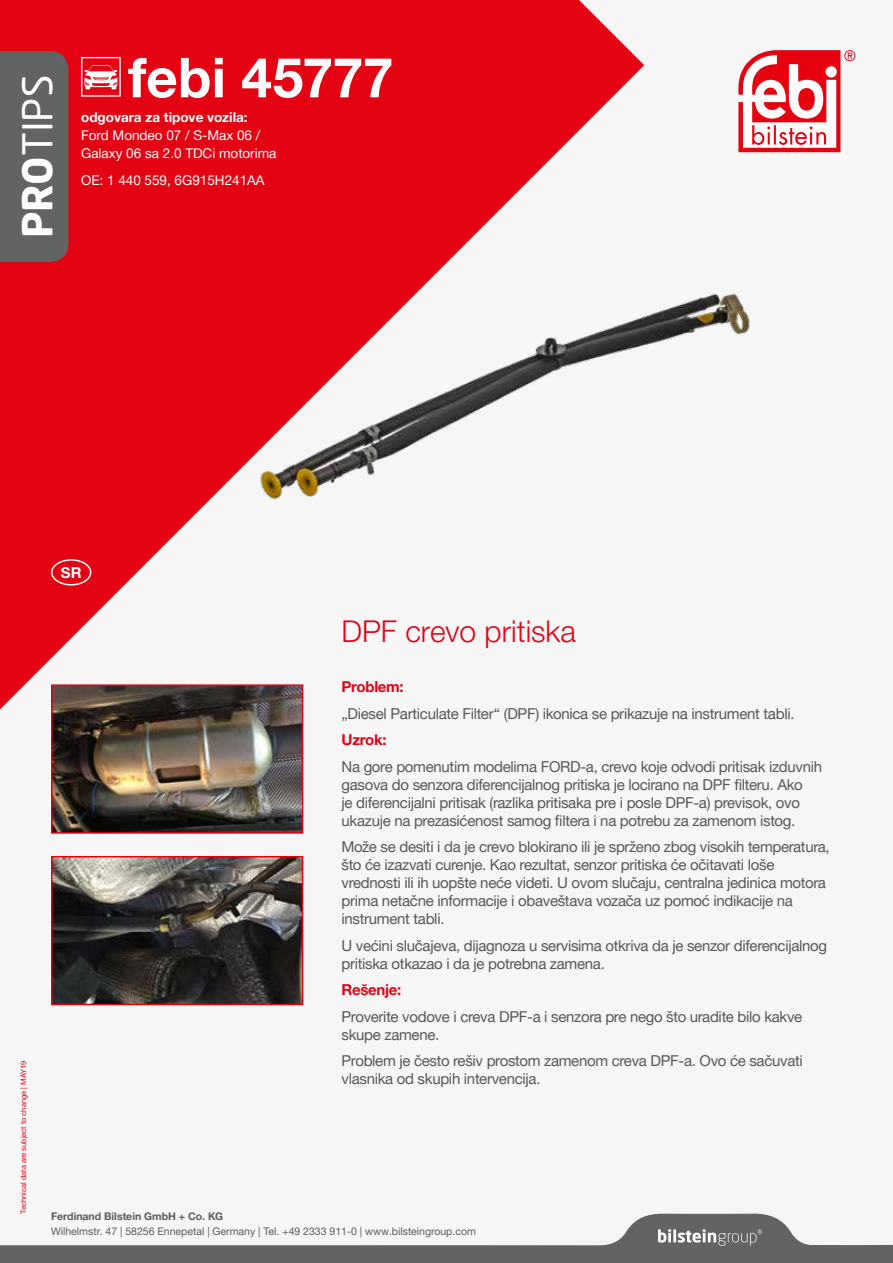
<style>
.page{position:relative;width:893px;height:1263px;background:#f6f6f6}
.page>*{position:absolute;margin:0;border:0;box-sizing:border-box;transform-origin:0 0}
.t1{font:700 55.2px "Helvetica Neue World 75";letter-spacing:-.01em;color:#fff}
.t2{font:40.65px "Neo Sans Pro";color:#fff}
.t3{font:30px "Helvetica Neue World 45 Lt";color:#e30313}
.t4{font:15px/18px "Helvetica Neue World 55 Roman";letter-spacing:-.02em;color:#575756}
.t5{font:700 15px "Helvetica Neue World 75";letter-spacing:-.02em;color:#e30313}
.t6{font:700 15px "Helvetica Neue World 75";color:#fff}
.t7{font:13.5px/18px "Helvetica Neue World 55 Roman";color:#fff}
.t8{font:700 13.5px "Helvetica Neue World 75";color:#fff}
.t9{font:10.5px "Helvetica Neue World 55 Roman";color:#5e5a58}
.t10{font:700 10.5px "Helvetica Neue World 75";color:#5e5a58}
.t11{font:7.5px "Helvetica Neue World 55 Roman";color:#e30313}
.s1{font-weight:700}
</style>
<div class="page">
<svg style="left:0;top:0;width:644px;height:748px;fill:#e30313"></svg>
<div style="left:0;top:51px;width:69px;height:211px;background:#626463"></div>
<svg style="left:738px;top:50px;width:117px;height:102px"></svg>
<svg style="left:0;top:1213px;width:893px;height:50px"></svg>
<div style="left:51px;top:559px;width:40px;height:26px;border:2px solid #fff;border-radius:50%"></div>
<svg style="left:81px;top:57px;width:40px;height:40px"></svg>
<img style="left:254px;top:284px;width:496px;height:224px">
<img style="left:53px;top:686px;width:248px;height:146px">
<div style="left:51px;top:684px;width:252px;height:150px;border:1px solid #e7000e"></div>
<img style="left:53px;top:858px;width:248px;height:145px">
<div style="left:51px;top:856px;width:252px;height:149px;border:1px solid #e7000e"></div>
<h2 class="t2" style="left:13px;top:238px;width:165px;rotate:-90deg"><span class="s1">PRO</span>TIPS</h2>
<h1 class="t1" style="left:128px;top:46px;width:267px">febi 45777</h1>
<p class="t8" style="left:81px;top:110px;width:168px">odgovara za tipove vozila:</p>
<p class="t7" style="left:81px;top:127px;width:197px">Ford Mondeo 07 / S-Max 06 /<br>Galaxy 06 sa 2.0 TDCi motorima</p>
<p class="t7" style="left:81px;top:171px;width:185px">OE: 1 440 559, 6G915H241AA</p>
<p class="t6" style="left:61px;top:564px;width:22px">SR</p>
<p class="t11" style="left:19px;top:1213px;width:154px;rotate:-90deg">Technical data are subject to change | MAY19</p>
<h3 class="t3" style="left:341px;top:614px;width:236px">DPF crevo pritiska</h3>
<p class="t5" style="left:341px;top:678px;width:64px">Problem:</p>
<p class="t4" style="left:341px;top:704px;width:455px">„Diesel Particulate Filter“ (DPF) ikonica se prikazuje na instrument tabli.</p>
<p class="t5" style="left:341px;top:731px;width:47px">Uzrok:</p>
<p class="t4" style="left:341px;top:757px;width:482px">Na gore pomenutim modelima FORD-a, crevo koje odvodi pritisak izduvnih gasova do senzora diferencijalnog pritiska je locirano na DPF filteru. Ako<br>je diferencijalni pritisak (razlika pritisaka pre i posle DPF-a) previsok, ovo ukazuje na prezasićenost samog filtera i na potrebu za zamenom istog.</p>
<p class="t4" style="left:341px;top:838px;width:490px">Može se desiti i da je crevo blokirano ili je sprženo zbog visokih temperatura, što će izazvati curenje. Kao rezultat, senzor pritiska će očitavati loše vrednosti ili ih uopšte neće videti. U ovom slučaju, centralna jedinica motora prima netačne informacije i obaveštava vozača uz pomoć indikacije na instrument tabli.</p>
<p class="t4" style="left:341px;top:936px;width:487px">U većini slučajeva, dijagnoza u servisima otkriva da je senzor diferencijalnog pritiska otkazao i da je potrebna zamena.</p>
<p class="t5" style="left:341px;top:981px;width:61px">Rešenje:</p>
<p class="t4" style="left:341px;top:1007px;width:462px">Proverite vodove i creva DPF-a i senzora pre nego što uradite bilo kakve skupe zamene.</p>
<p class="t4" style="left:341px;top:1052px;width:463px">Problem je često rešiv prostom zamenom creva DPF-a. Ovo će sačuvati vlasnika od skupih intervencija.</p>
<p class="t10" style="left:51px;top:1210px;width:174px">Ferdinand Bilstein GmbH + Co. KG</p>
<p class="t9" style="left:51px;top:1225px;width:426px">Wilhelmstr. 47 | 58256 Ennepetal | Germany | Tel. +49 2333 911-0 | www.bilsteingroup.com</p>
</div>
